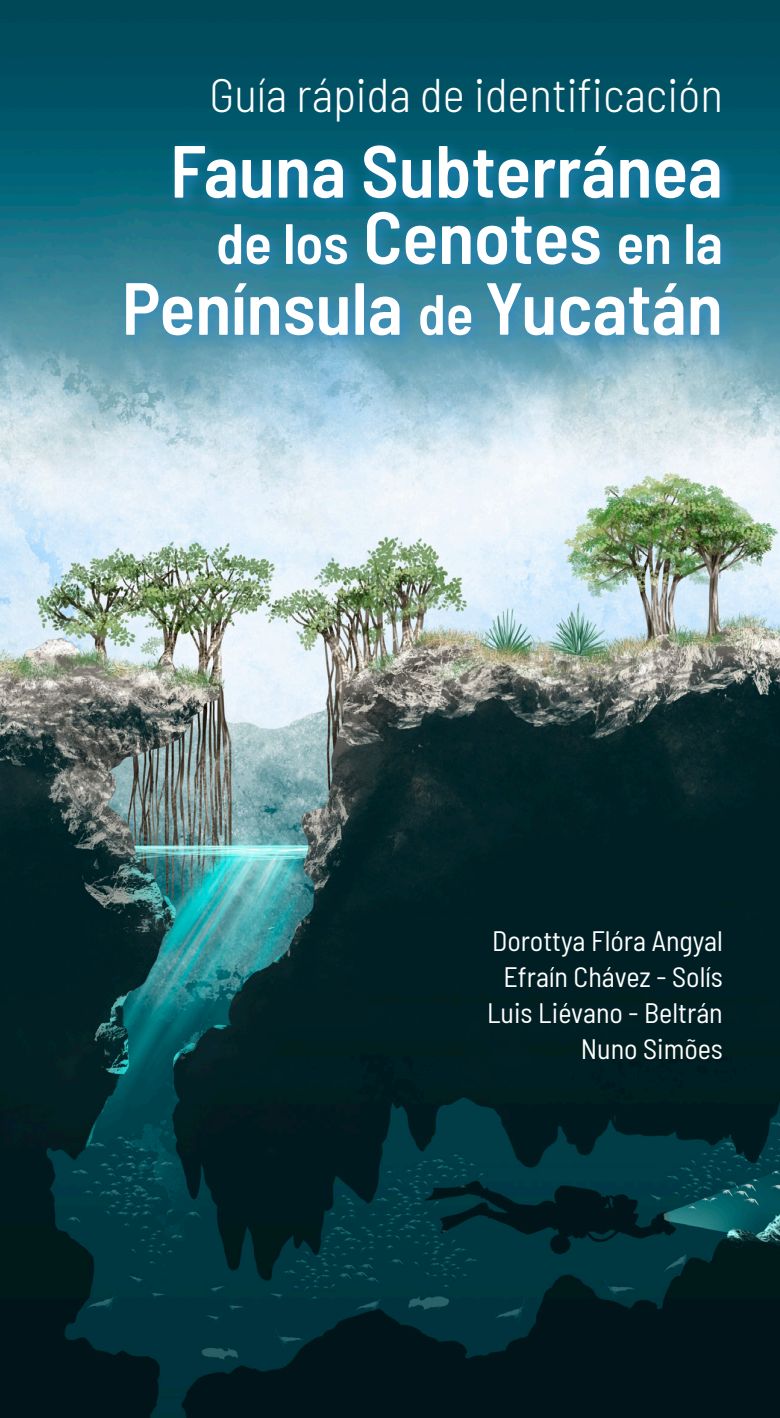
<style>
.page{position:relative;width:780px;height:1418px;background:#fff}
.page>*{position:absolute;margin:0;border:0;box-sizing:border-box;transform-origin:0 0}
.t1{font:600 semi-condensed 73.75px "Barlow";color:#fff}
.t2{font:600 semi-condensed 56.75px "Barlow";color:#fff}
.t3{font:300 semi-condensed 47px "Barlow";color:#fff}
.t4{font:semi-condensed 28px/35.8px "Barlow";color:#fff;text-align:right}
.s1{font-size:73.75px}
.s2{font-size:56.75px}
</style>
<div class="page">
<img style="left:0;top:0;width:780px;height:1417px">
<div style="left:118px;top:137px;width:620px;height:216px;background:#2d8ccb;opacity:.75"></div>
<p class="t3" style="left:209px;top:61px;width:515px">Guía rápida de identificación</p>
<p class="t1" style="left:170px;top:118px;width:554px">Fauna Subterránea</p>
<p class="t2" style="left:216px;top:202px;width:508px">de los <span class="s1">Cenotes</span> en la</p>
<p class="t1" style="left:122px;top:255px;width:602px">Península <span class="s2">de</span> Yucatán</p>
<p class="t4" style="left:487px;top:921px;width:237px">Dorottya Flóra Angyal<br>Efraín Chávez - Solís<br>Luis Liévano - Beltrán<br>Nuno Simões</p>
</div>
